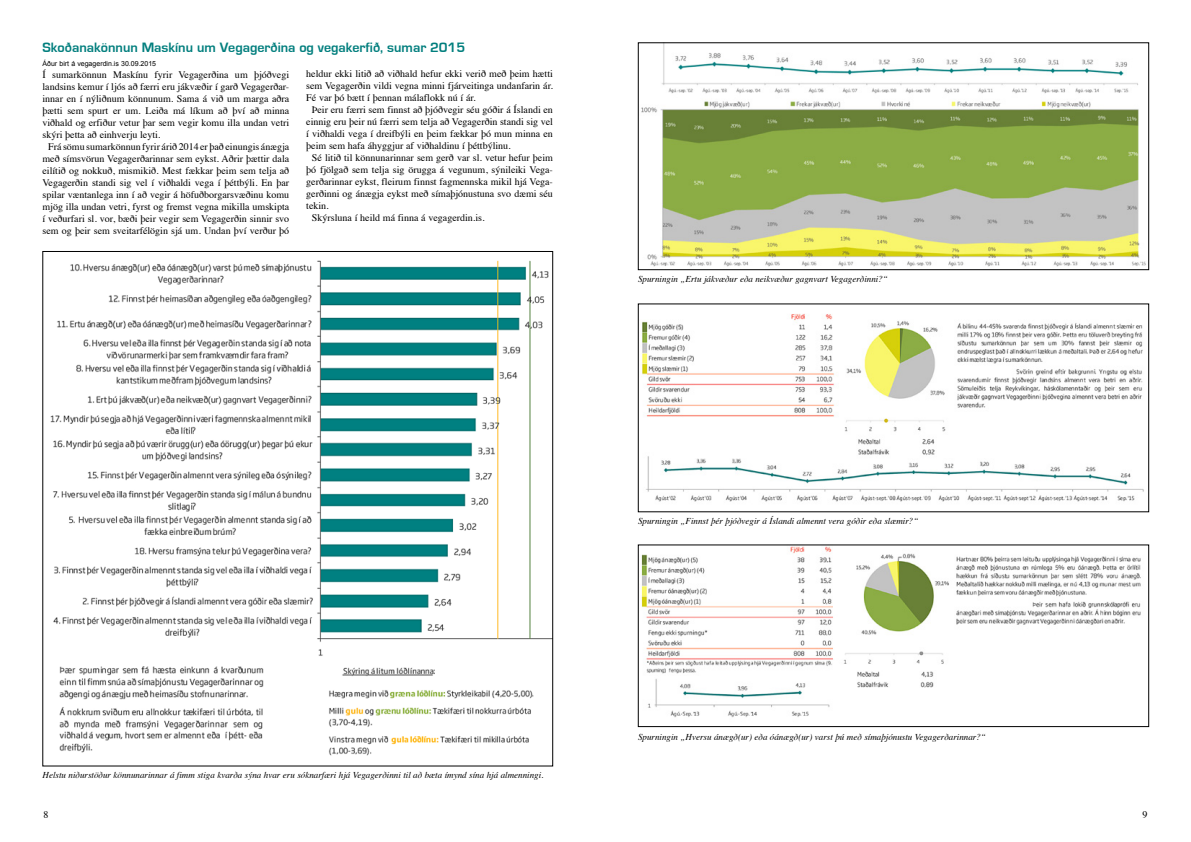
<style>
.page{position:relative;width:1191px;height:842px;background:#fff}
.page>*{position:absolute;margin:0;border:0;box-sizing:border-box;transform-origin:0 0}
.t1{font:700 14px "Eurostile";color:#007e7d}
.t2{font:10px "Times";color:#000}
.t3{font:italic 9px "Times";color:#000}
.t4{font:7px "Arial";color:#000}
</style>
<div class="page">
<img style="left:641px;top:45px;width:505px;height:222px">
<div style="left:638px;top:43px;width:511px;height:227px;border:1px solid #000"></div>
<img style="left:50px;top:260px;width:501px;height:496px">
<img style="left:641px;top:314px;width:503px;height:188px">
<img style="left:641px;top:547px;width:500px;height:171px">
<div style="left:638px;top:545px;width:511px;height:182px;border:1px solid #000"></div>
<h1 class="t1" style="left:43px;top:40px;width:424px">Skoðanakönnun Maskínu um Vegagerðina og vegakerfið, sumar 2015</h1>
<p class="t2" style="left:306px;top:65px;width:248px">heldur ekki litið að viðhald hefur ekki verið með þeim hætti</p>
<p class="t2" style="left:306px;top:77px;width:248px">sem Vegagerðin vildi vegna minni fjárveitinga undanfarin ár.</p>
<p class="t2" style="left:306px;top:89px;width:171px">Fé var þó bætt í þennan málaflokk nú í ár.</p>
<p class="t2" style="left:312px;top:101px;width:242px">Þeir eru færri sem finnst að þjóðvegir séu góðir á Íslandi en</p>
<p class="t2" style="left:306px;top:113px;width:248px">einnig eru þeir nú færri sem telja að Vegagerðin standi sig vel</p>
<p class="t2" style="left:306px;top:125px;width:248px">í viðhaldi vega í dreifbýli en þeim fækkar þó mun minna en</p>
<p class="t2" style="left:306px;top:137px;width:206px">þeim sem hafa áhyggjur af viðhaldinu í þéttbýlinu.</p>
<p class="t2" style="left:312px;top:149px;width:242px">Sé litið til könnunarinnar sem gerð var sl. vetur hefur þeim</p>
<p class="t2" style="left:306px;top:161px;width:247px">þó fjölgað sem telja sig örugga á vegunum, sýnileiki Vega-</p>
<p class="t2" style="left:306px;top:173px;width:247px">gerðarinnar eykst, fleirum finnst fagmennska mikil hjá Vega-</p>
<p class="t2" style="left:306px;top:185px;width:248px">gerðinni og ánægja eykst með símaþjónustuna svo dæmi séu</p>
<p class="t2" style="left:306px;top:197px;width:24px">tekin.</p>
<p class="t2" style="left:312px;top:209px;width:174px">Skýrsluna í heild má finna á vegagerdin.is.</p>
<p class="t4" style="left:43px;top:59px;width:115px">Áður birt á vegagerdin.is 30.09.2015</p>
<p class="t2" style="left:43px;top:65px;width:248px">Í sumarkönnun Maskínu fyrir Vegagerðina um þjóðvegi</p>
<p class="t2" style="left:43px;top:77px;width:247px">landsins kemur í ljós að færri eru jákvæðir í garð Vegagerðar-</p>
<p class="t2" style="left:43px;top:89px;width:248px">innar en í nýliðnum könnunum. Sama á við um marga aðra</p>
<p class="t2" style="left:43px;top:101px;width:248px">þætti sem spurt er um. Leiða má líkum að því að minna</p>
<p class="t2" style="left:43px;top:113px;width:248px">viðhald og erfiður vetur þar sem vegir komu illa undan vetri</p>
<p class="t2" style="left:43px;top:125px;width:119px">skýri þetta að einhverju leyti.</p>
<p class="t2" style="left:48px;top:137px;width:242px">Frá sömu sumarkönnun fyrir árið 2014 er það einungis ánægja</p>
<p class="t2" style="left:43px;top:149px;width:248px">með símsvörun Vegagerðarinnar sem eykst. Aðrir þættir dala</p>
<p class="t2" style="left:43px;top:161px;width:248px">eilítið og nokkuð, mismikið. Mest fækkar þeim sem telja að</p>
<p class="t2" style="left:43px;top:173px;width:248px">Vegagerðin standi sig vel í viðhaldi vega í þéttbýli. En þar</p>
<p class="t2" style="left:43px;top:185px;width:248px">spilar væntanlega inn í að vegir á höfuðborgarsvæðinu komu</p>
<p class="t2" style="left:43px;top:197px;width:248px">mjög illa undan vetri, fyrst og fremst vegna mikilla umskipta</p>
<p class="t2" style="left:43px;top:209px;width:248px">í veðurfari sl. vor, bæði þeir vegir sem Vegagerðin sinnir svo</p>
<p class="t2" style="left:43px;top:221px;width:248px">sem og þeir sem sveitarfélögin sjá um. Undan því verður þó</p>
<p class="t3" style="left:638px;top:271px;width:251px">Spurningin „Ertu jákvæður eða neikvæður gagnvart Vegagerðinni?“</p>
<p class="t3" style="left:43px;top:767px;width:502px">Helstu niðurstöður könnunarinnar á fimm stiga kvarða sýna hvar eru sóknarfæri hjá Vegagerðinni til að bæta ímynd sína hjá almenningi.</p>
<p class="t3" style="left:638px;top:514px;width:282px">Spurningin „Finnst þér þjóðvegir á Íslandi almennt vera góðir eða slæmir?“</p>
<p class="t3" style="left:638px;top:729px;width:349px">Spurningin „Hversu ánægð(ur) eða óánægð(ur) varst þú með símaþjónustu Vegagerðarinnar?“</p>
<p class="t2" style="left:44px;top:805px;width:6px">8</p>
<p class="t2" style="left:1142px;top:805px;width:6px">9</p>
</div>
